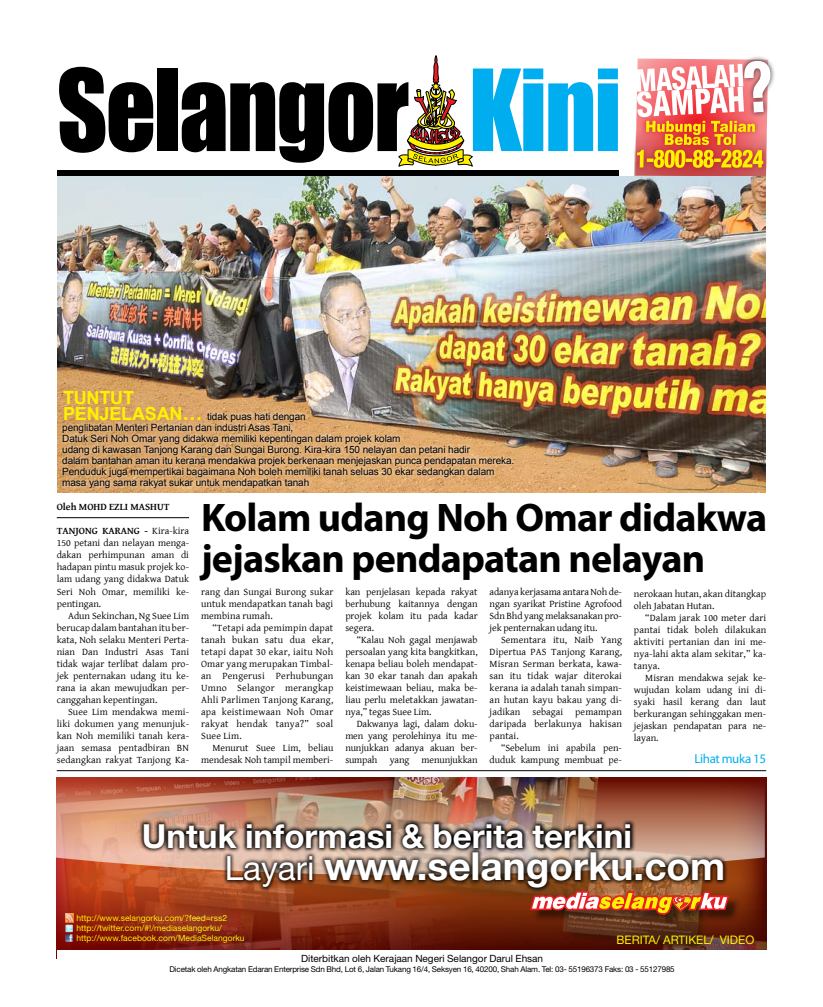
<style>
.page{position:relative;width:823px;height:1007px;background:#fff}
.page>*{position:absolute;margin:0;border:0;box-sizing:border-box;transform-origin:0 0}
.t1{font:104.4px "Impact";letter-spacing:-.02em;color:#000;scale:.94 1}
.t2{font:700 40px/41px "Myriad Pro";letter-spacing:-.02em;color:#000}
.t3{font:700 38.7px "Helvetica Neue";color:#fff}
.t4{font:700 33.2px "Helvetica Neue";color:#fff}
.t5{font:700 18px/15.5px "Arial";letter-spacing:-.01em;color:#fff200}
.t6{font:13px "Myriad Pro";letter-spacing:-.03em;color:#00aeef}
.t7{font:11.8px "Helvetica Neue";color:#fff200}
.t8{font:10px/12px "Gentium Basic";color:#000;text-align:justify}
.t9{font:10px/11.1px "Arial";letter-spacing:-.01em;color:#000}
.t10{font:10px "Helvetica Neue";color:#000}
.t11{font:700 10px "Gentium Basic";color:#000}
.t12{font:8.5px/10px "Helvetica Neue";color:#fff200}
.t13{font:8px "Helvetica Neue";letter-spacing:-.02em;color:#000}
.s1{color:#00aeef}
.s2{font-size:20px}
.s3{font-weight:700}
.s4{font-weight:400;font-size:33.4px}
</style>
<div class="page">
<div style="left:58px;top:171px;width:560px;height:5px;background:#000"></div>
<svg style="left:398px;top:55px;width:74px;height:122px"></svg>
<div style="left:738px;top:55px;width:43px;height:68px;background:#000;opacity:.75"></div>
<svg style="left:633px;top:55px;width:137px;height:123px"></svg>
<svg style="left:56px;top:875px;width:708px;height:84px;background:#761f0f"></svg>
<div style="left:531px;top:892px;width:214px;height:39px;background:#000;opacity:.51"></div>
<svg style="left:65px;top:913px;width:8px;height:28px"></svg>
<img style="left:56px;top:777px;width:708px;height:98px">
<div style="left:221px;top:846px;width:601px;height:83px;background:#000;opacity:.75"></div>
<img style="left:138px;top:817px;width:588px;height:110px">
<div style="left:57px;top:950px;width:715px;height:56px;background:#fff"></div>
<hr style="left:57px;top:770px;width:708px;height:1px;background:#000">
<hr style="left:57px;top:517px;width:132px;height:1px;background:#000">
<img style="left:57px;top:177px;width:707px;height:315px">
<div style="left:59px;top:409px;width:488px;height:111px;background:#fff;opacity:.75"></div>
<h1 class="t1" style="left:57px;top:29px;width:602px">Selangor <span class="s1">Kini</span></h1>
<h3 class="t5" style="left:63px;top:391px;width:141px">TUNTUT<br>PENJELASAN<span class="s2">…</span></h3>
<p class="t9" style="left:62px;top:410px;width:453px;text-indent:145px">tidak puas hati dengan<br>penglibatan Menteri Pertanian dan industri Asas Tani,<br>Datuk Seri Noh Omar yang didakwa memiliki kepentingan dalam projek kolam<br>udang di kawasan Tanjong Karang dan Sungai Burong. Kira-kira 150 nelayan dan petani hadir<br>dalam bantahan aman itu kerana mendakwa projek berkenaan menjejaskan punca pendapatan mereka.<br>Penduduk juga mempertikai bagaimana Noh boleh memiliki tanah seluas 30 ekar sedangkan dalam masa yang sama rakyat sukar untuk mendapatkan tanah</p>
<p class="t11" style="left:57px;top:499px;width:114px">OLEH MOHD EZLI MASHUT</p>
<p class="t8" style="left:57px;top:525px;width:134px"><span class="s3">TANJONG KARANG -</span> Kira-kira 150 petani dan nelayan menga&shy;dakan perhimpunan aman di hadapan pintu masuk projek ko&shy;lam udang yang didakwa Datuk Seri Noh Omar, memiliki ke&shy;pentingan.</p>
<p class="t8" style="left:57px;top:609px;width:134px;text-indent:11px">Adun Sekinchan, Ng Suee Lim berucap dalam bantahan itu ber&shy;kata, Noh selaku Menteri Perta&shy;nian Dan Industri Asas Tani tidak wajar terlibat dalam pro&shy;jek penternakan udang itu ke&shy;rana ia akan mewujudkan per&shy;canggahan kepentingan.</p>
<p class="t8" style="left:57px;top:705px;width:134px;text-indent:11px">Suee Lim mendakwa memi&shy;liki dokumen yang menunjuk&shy;kan Noh memiliki tanah kera&shy;jaan semasa pentadbiran BN sedangkan rakyat Tanjong Ka-</p>
<h2 class="t2" style="left:201px;top:495px;width:567px">Kolam udang Noh Omar didakwa jejaskan pendapatan nelayan</h2>
<p class="t8" style="left:201px;top:585px;width:134px">rang dan Sungai Burong sukar untuk mendapatkan tanah bagi membina rumah.</p>
<p class="t8" style="left:201px;top:621px;width:134px;text-indent:11px">“Tetapi ada pemimpin dapat tanah bukan satu dua ekar, tetapi dapat 30 ekar, iaitu Noh Omar yang merupakan Timbal&shy;an Pengerusi Perhubungan Umno Selangor merangkap Ahli Parlimen Tanjong Karang, apa keistimewaan Noh Omar rakyat hendak tanya?” soal Suee Lim.</p>
<p class="t8" style="left:201px;top:741px;width:134px;text-align:right">Menurut Suee Lim, beliau mendesak Noh tampil memberi-</p>
<p class="t8" style="left:345px;top:585px;width:134px">kan penjelasan kepada rakyat berhubung kaitannya dengan projek kolam itu pada kadar segera.</p>
<p class="t8" style="left:345px;top:633px;width:134px;text-indent:11px">“Kalau Noh gagal menjawab persoalan yang kita bangkitkan, kenapa beliau boleh mendapat&shy;kan 30 ekar tanah dan apakah keistimewaan beliau, maka be&shy;liau perlu meletakkan jawatan&shy;nya,” tegas Suee Lim.</p>
<p class="t8" style="left:345px;top:717px;width:134px;text-indent:11px">Dakwanya lagi, dalam doku&shy;men yang perolehinya itu me&shy;nunjukkan adanya akuan ber&shy;sumpah yang menunjukkan</p>
<p class="t8" style="left:489px;top:585px;width:134px">adanya kerjasama antara Noh de&shy;ngan syarikat Pristine Agrofood Sdn Bhd yang melaksanakan pro&shy;jek penternakan udang itu.</p>
<p class="t8" style="left:489px;top:633px;width:134px;text-indent:11px">Sementara itu, Naib Yang Dipertua PAS Tanjong Karang, Misran Serman berkata, kawa&shy;san itu tidak wajar diterokai kerana ia adalah tanah simpan&shy;an hutan kayu bakau yang di&shy;jadikan sebagai pemampan daripada berlakunya hakisan pantai.</p>
<p class="t8" style="left:489px;top:741px;width:134px;text-align:right">“Sebelum ini apabila pen&shy;duduk kampung membuat pe-</p>
<p class="t8" style="left:633px;top:587px;width:134px">nerokaan hutan, akan ditangkap oleh Jabatan Hutan.</p>
<p class="t8" style="left:633px;top:611px;width:134px;text-indent:11px">“Dalam jarak 100 meter dari pantai tidak boleh dilakukan aktiviti pertanian dan ini me&shy;nya-lahi akta alam sekitar,” ka&shy;tanya.</p>
<p class="t8" style="left:633px;top:671px;width:134px;text-indent:11px">Misran mendakwa sejak ke&shy;wujudan kolam udang ini di&shy;syaki hasil kerang dan laut berkurangan sehinggakan men&shy;jejaskan pendapatan para ne&shy;layan.</p>
<h3 class="t6" style="left:694px;top:750px;width:73px">Lihat muka 15</h3>
<h3 class="t4" style="left:142px;top:815px;width:491px">Untuk informasi &amp; berita terkini</h3>
<h3 class="t3" style="left:224px;top:842px;width:502px"><span class="s4">Layari</span> www.selangorku.com</h3>
<p class="t12" style="left:76px;top:912px;width:170px">http://www.selangorku.com/?feed=rss2 http://twitter.com/#!/mediaselangorku/ http://www.facebook.com/MediaSelangorku</p>
<p class="t7" style="left:616px;top:932px;width:139px">BERITA/ ARTIKEL/ VIDEO</p>
<p class="t10" style="left:301px;top:952px;width:243px">Diterbitkan oleh Kerajaan Negeri Selangor Darul Ehsan</p>
<p class="t13" style="left:169px;top:964px;width:506px">Dicetak oleh Angkatan Edaran Enterprise Sdn Bhd, Lot 6, Jalan Tukang 16/4, Seksyen 16, 40200, Shah Alam. Tel: 03- 55196373 Faks: 03 - 55127985</p>
</div>
